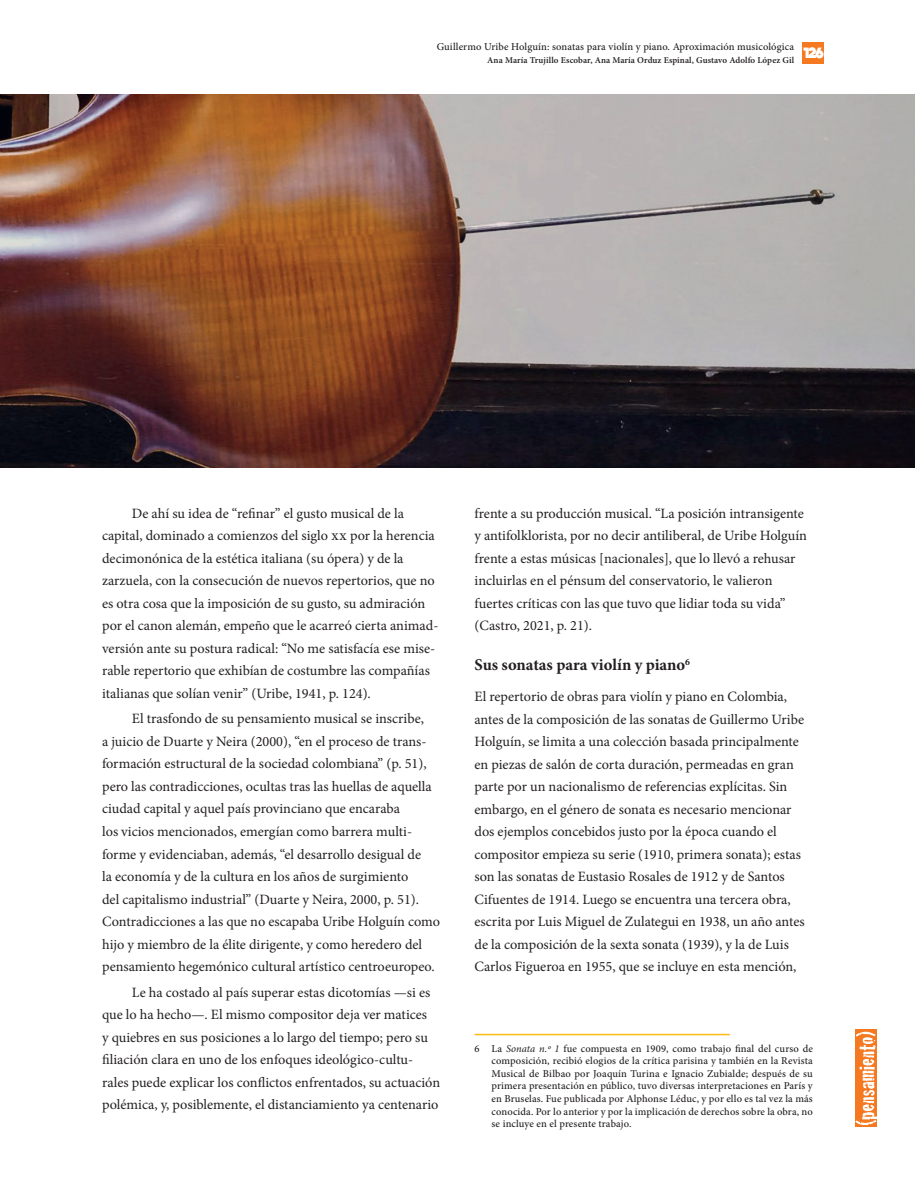
<style>
.page{position:relative;width:915px;height:1191px;background:#fff}
.page>*{position:absolute;margin:0;border:0;box-sizing:border-box;transform-origin:0 0}
.t1{font:700 16.5px "Minion Pro";color:#231f20}
.t2{font:800 15px "DOCK11";color:#fff}
.t3{font:14.25px/22.5px "Minion Pro";color:#231f20}
.t4{font:500 10.5px/12.6px "Minion Pro";letter-spacing:.01em;color:#231f20;text-align:justify}
.t5{font:600 9px "Minion Pro";letter-spacing:.01em;color:#231f20}
.s1{font-weight:400;font-style:italic}
</style>
<div class="page">
<img style="left:0;top:94px;width:914px;height:374px">
<hr style="left:474px;top:1033px;width:255px;height:2px;background:#fcba13">
<div style="left:802px;top:42px;width:21px;height:21px;background:#f47921"></div>
<div style="left:855px;top:1029px;width:21px;height:98px;background:#f47921"></div>
<svg style="left:855px;top:1031px;width:21px;height:94px"></svg>
<p class="t4" style="left:436px;top:41px;width:359px">Guillermo Uribe Holguín: sonatas para violín y piano. Aproximación musicológica</p>
<p class="t2" style="left:802px;top:46px;width:23px">126</p>
<p class="t5" style="left:487px;top:54px;width:308px">Ana María Trujillo Escobar, Ana María Orduz Espinal, Gustavo Adolfo López Gil</p>
<p class="t3" style="left:102px;top:502px;width:337px;text-indent:30px">De ahí su idea de “refinar” el gusto musical de la capital, dominado a comienzos del siglo xx por la herencia decimonónica de la estética italiana (su ópera) y de la zarzuela, con la consecución de nuevos repertorios, que no es otra cosa que la imposición de su gusto, su admiración por el canon alemán, empeño que le acarreó cierta animad&shy;versión ante su postura radical: “No me satisfacía ese mise&shy;rable repertorio que exhibían de costumbre las compañías italianas que solían venir” (Uribe, 1941, p. 124).</p>
<p class="t3" style="left:102px;top:707px;width:339px;text-indent:30px">El trasfondo de su pensamiento musical se inscribe,<br>a juicio de Duarte y Neira (2000), “en el proceso de trans&shy;formación estructural de la sociedad colombiana” (p. 51), pero las contradicciones, ocultas tras las huellas de aquella ciudad capital y aquel país provinciano que encaraba<br>los vicios mencionados, emergían como barrera multi&shy;forme y evidenciaban, además, “el desarrollo desigual de<br>la economía y de la cultura en los años de surgimiento<br>del capitalismo industrial” (Duarte y Neira, 2000, p. 51).<br>Contradicciones a las que no escapaba Uribe Holguín como hijo y miembro de la élite dirigente, y como heredero del pensamiento hegemónico cultural artístico centroeuropeo.</p>
<p class="t3" style="left:102px;top:980px;width:339px;text-indent:30px">Le ha costado al país superar estas dicotomías —si es que lo ha hecho—. El mismo compositor deja ver matices<br>y quiebres en sus posiciones a lo largo del tiempo; pero su filiación clara en uno de los enfoques ideológico-cultu&shy;rales puede explicar los conflictos enfrentados, su actuación polémica, y, posiblemente, el distanciamiento ya centenario</p>
<p class="t3" style="left:474px;top:502px;width:334px">frente a su producción musical. “La posición intransigente y antifolklorista, por no decir antiliberal, de Uribe Holguín frente a estas músicas [nacionales], que lo llevó a rehusar incluirlas en el pénsum del conservatorio, le valieron fuertes críticas con las que tuvo que lidiar toda su vida” (Castro, 2021, p. 21).</p>
<p class="t1" style="left:474px;top:653px;width:217px">Sus sonatas para violín y piano<sup>6</sup></p>
<p class="t3" style="left:474px;top:685px;width:331px">El repertorio de obras para violín y piano en Colombia, antes de la composición de las sonatas de Guillermo Uribe Holguín, se limita a una colección basada principalmente en piezas de salón de corta duración, permeadas en gran parte por un nacionalismo de referencias explícitas. Sin embargo, en el género de sonata es necesario mencionar dos ejemplos concebidos justo por la época cuando el compositor empieza su serie (1910, primera sonata); estas son las sonatas de Eustasio Rosales de 1912 y de Santos Cifuentes de 1914. Luego se encuentra una tercera obra, escrita por Luis Miguel de Zulategui en 1938, un año antes de la composición de la sexta sonata (1939), y la de Luis Carlos Figueroa en 1955, que se incluye en esta mención,</p>
<p class="t4" style="left:491px;top:1042px;width:323px;text-indent:-17px">6 La <span class="s1">Sonata n.º 1</span> fue compuesta en 1909, como trabajo final del curso de composición, recibió elogios de la crítica parisina y también en la Revista Musical de Bilbao por Joaquín Turina e Ignacio Zubialde; después de su primera presentación en público, tuvo diversas interpretaciones en París y en Bruselas. Fue publicada por Alphonse Léduc, y por ello es tal vez la más conocida. Por lo anterior y por la implicación de derechos sobre la obra, no se incluye en el presente trabajo.</p>
</div>
